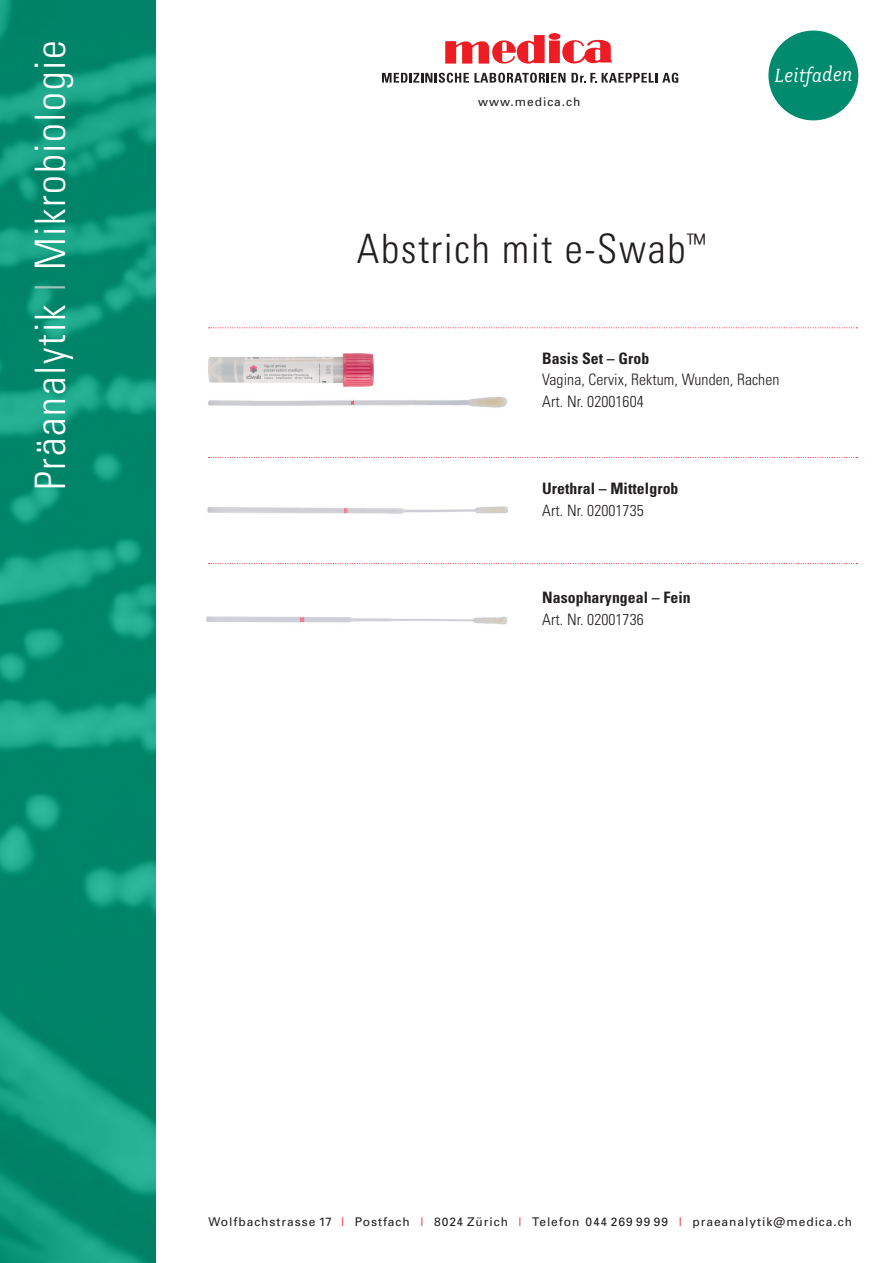
<style>
.page{position:relative;width:893px;height:1263px;background:#fff}
.page>*{position:absolute;margin:0;border:0;box-sizing:border-box;transform-origin:0 0}
.t1{font:300 condensed 42px "Univers";letter-spacing:.04em;color:#fff}
.HHT{font:300 condensed 40.5px "Univers";letter-spacing:.04em;color:#231f20}
.t2{font:italic 21.3px "Fairplex Narrow";color:#fff}
.body_ohne_abstand{font:300 condensed 15.75px "Univers";letter-spacing:.005em;color:#231f20}
.body_ohne_abstand_bo{font:700 condensed 15.75px "Univers";letter-spacing:.005em;color:#231f20}
.t3{font:12px "Univers";letter-spacing:.08em;color:#231f20}
.s1{color:#9cc2b8}
.s2{color:#ee1d23}
</style>
<div class="page">
<img style="left:0;top:0;width:155px;height:1263px">
<div style="left:768px;top:30px;width:91px;height:91px;background:#008b6e;border-radius:50%"></div>
<svg style="left:445px;top:33px;width:168px;height:31px"></svg>
<svg style="left:382px;top:73px;width:296px;height:10px"></svg>
<img style="left:208px;top:353px;width:300px;height:55px">
<img style="left:207px;top:506px;width:301px;height:8px">
<img style="left:206px;top:616px;width:302px;height:9px">
<svg style="left:209px;top:457px;width:648px;height:1px"></svg>
<svg style="left:209px;top:327px;width:648px;height:1px"></svg>
<svg style="left:209px;top:563px;width:648px;height:1px"></svg>
<p class="t1" style="left:25px;top:490px;width:451px;rotate:-90deg">Präanalytik <span class="s1">|</span> Mikrobiologie</p>
<p class="t3" style="left:478px;top:94px;width:104px">www.medica.ch</p>
<p class="HHT" style="left:357px;top:224px;width:350px">Abstrich mit e-Swab<sup>™</sup></p>
<p class="t2" style="left:774px;top:64px;width:79px;rotate:-1deg">Leitfaden</p>
<p class="body_ohne_abstand_bo" style="left:542px;top:348px;width:109px">Basis Set – Grob</p>
<p class="body_ohne_abstand" style="left:542px;top:370px;width:239px">Vagina, Cervix, Rektum, Wunden, Rachen</p>
<p class="body_ohne_abstand" style="left:542px;top:392px;width:103px">Art. Nr. 02001604</p>
<p class="body_ohne_abstand_bo" style="left:542px;top:479px;width:138px">Urethral – Mittelgrob</p>
<p class="body_ohne_abstand" style="left:542px;top:501px;width:103px">Art. Nr. 02001735</p>
<p class="body_ohne_abstand_bo" style="left:542px;top:588px;width:150px">Nasopharyngeal – Fein</p>
<p class="body_ohne_abstand" style="left:542px;top:610px;width:103px">Art. Nr. 02001736</p>
<p class="t3" style="left:208px;top:1214px;width:645px">Wolfbachstrasse 17 <span class="s2">|</span> Postfach <span class="s2">|</span> 8024 Zürich <span class="s2">|</span> Telefon 044 269 99 99 <span class="s2">|</span> praeanalytik@medica.ch</p>
</div>
